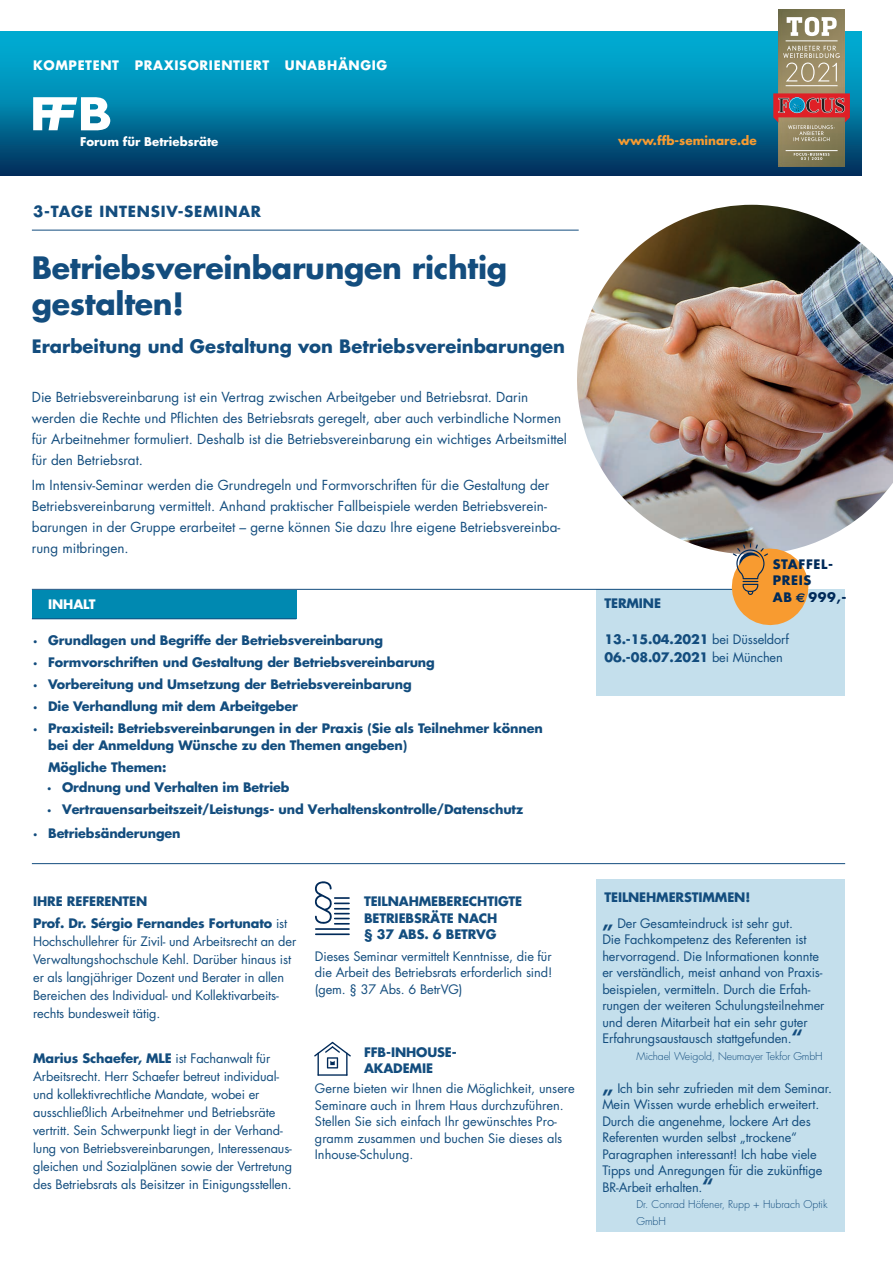
<style>
.page{position:relative;width:893px;height:1263px;background:#fff}
.page>*{position:absolute;margin:0;border:0;box-sizing:border-box;transform-origin:0 0}
.t1{font:700 30px/36px "Futura LT";letter-spacing:-.01em;color:#134d7e}
.t2{font:700 18px "Futura LT";color:#134d7e}
.t3{font:700 15px "Futura LT";letter-spacing:.05em;color:#134d7e}
.t4{font:13.5px/21px "Futura LT";color:#134d7e}
.t5{font:12.75px/16.5px "Futura LT";letter-spacing:-.01em;color:#134d7e}
.t6{font:700 12.75px/21.9px "Futura LT";letter-spacing:-.01em;color:#134d7e}
.t7{font:700 12.75px "Futura LT";letter-spacing:.05em;color:#fff}
.t8{font:700 12.75px/16.5px "Futura LT";letter-spacing:.05em;color:#002a59}
.t9{font:700 12px "Futura LT";color:#f89b30}
.t10{font:700 11.7px "Futura LT";color:#fff}
.t11{font:300 10.5px/16.5px "Futura LT";color:#134d7e}
.s1{font-weight:400}
.s2{font-weight:700}
.s3{font-family:"Euro Sans"}
.s4{font-weight:700;font-size:18px}
</style>
<div class="page">
<div style="left:32px;top:590px;width:264px;height:28px;background:#0089b1"></div>
<div style="left:596px;top:589px;width:249px;height:106px;background:#c4dfec"></div>
<div style="left:596px;top:879px;width:249px;height:353px;background:#c4dfec"></div>
<svg style="left:0;top:32px;width:861px;height:143px;background:#007aa3"></svg>
<svg style="left:33px;top:97px;width:77px;height:33px"></svg>
<hr style="left:32px;top:230px;width:547px;height:1px;background:#134d7e">
<hr style="left:32px;top:863px;width:813px;height:1px;background:#134d7e">
<img style="left:555px;top:205px;width:338px;height:348px">
<hr style="left:316px;top:928px;width:33px;height:2px;background:#002a59">
<hr style="left:316px;top:933px;width:33px;height:2px;background:#002a59">
<svg style="left:315px;top:881px;width:34px;height:44px"></svg>
<svg style="left:314px;top:1042px;width:37px;height:34px"></svg>
<img style="left:778px;top:10px;width:67px;height:157px">
<hr style="left:786px;top:40px;width:52px;height:1px;background:#fff">
<hr style="left:786px;top:85px;width:52px;height:1px;background:#fff">
<svg style="left:787px;top:17px;width:50px;height:19px"></svg>
<svg style="left:794px;top:153px;width:35px;height:7px"></svg>
<hr style="left:786px;top:150px;width:52px;height:1px;background:#fff">
<svg style="left:773px;top:93px;width:77px;height:48px;background:#9f635b"></svg>
<svg style="left:783px;top:46px;width:57px;height:36px;background:#ab9e7d"></svg>
<hr style="left:32px;top:618px;width:264px;height:1px;background:#134d7e">
<hr style="left:32px;top:589px;width:748px;height:1px;background:#134d7e">
<svg style="left:726px;top:543px;width:88px;height:83px"></svg>
<p class="t7" style="left:33px;top:57px;width:356px">KOMPETENT PRAXISORIENTIERT UNABHÄNGIG</p>
<p class="t10" style="left:80px;top:134px;width:140px">Forum für Betriebsräte</p>
<p class="t3" style="left:33px;top:201px;width:229px">3-TAGE INTENSIV-SEMINAR</p>
<h1 class="t1" style="left:32px;top:249px;width:477px">Betriebsvereinbarungen richtig gestalten!</h1>
<h2 class="t2" style="left:32px;top:335px;width:535px">Erarbeitung und Gestaltung von Betriebsvereinbarungen</h2>
<p class="t4" style="left:32px;top:386px;width:537px">Die Betriebsvereinbarung ist ein Vertrag zwischen Arbeitgeber und Betriebsrat. Darin werden die Rechte und Pflichten des Betriebsrats geregelt, aber auch verbindliche Normen für Arbeitnehmer formuliert. Deshalb ist die Betriebsvereinbarung ein wichtiges Arbeitsmittel für den Betriebsrat.</p>
<p class="t4" style="left:32px;top:475px;width:530px">Im Intensiv-Seminar werden die Grundregeln und Formvorschriften für die Gestaltung der Betriebsvereinbarung vermittelt. Anhand praktischer Fallbeispiele werden Betriebsverein&shy;barungen in der Gruppe erarbeitet – gerne können Sie dazu Ihre eigene Betriebsvereinba&shy;rung mitbringen.</p>
<p class="t7" style="left:48px;top:596px;width:49px">INHALT</p>
<p class="t6" style="left:33px;top:629px;width:511px">· Grundlagen und Begriffe der Betriebsvereinbarung<br>· Formvorschriften und Gestaltung der Betriebsvereinbarung<br>· Vorbereitung und Umsetzung der Betriebsvereinbarung<br>· Die Verhandlung mit dem Arbeitgeber<br>· Praxisteil: Betriebsvereinbarungen in der Praxis (Sie als Teilnehmer können</p>
<p class="t6" style="left:48px;top:734px;width:361px">bei der Anmeldung Wünsche zu den Themen angeben)<br>Mögliche Themen:</p>
<p class="t6" style="left:47px;top:776px;width:478px">· Ordnung und Verhalten im Betrieb<br>· Vertrauensarbeitszeit/Leistungs- und Verhaltenskontrolle/Datenschutz</p>
<p class="t6" style="left:33px;top:822px;width:149px">· Betriebsänderungen</p>
<p class="t6" style="left:33px;top:890px;width:256px">IHRE REFERENTEN<br>Prof. Dr. Sérgio Fernandes Fortunato <span class="s1">ist</span></p>
<p class="t5" style="left:33px;top:933px;width:265px;line-height:18px">Hochschullehrer für Zivil- und Arbeitsrecht an der Verwaltungshochschule Kehl. Darüber hinaus ist er als langjähriger Dozent und Berater in allen Bereichen des Individual- und Kollektivarbeits&shy;rechts bundesweit tätig.</p>
<p class="t5" style="left:33px;top:1049px;width:260px;line-height:18px"><span class="s2">Marius Schaefer, MLE</span> ist Fachanwalt für Arbeitsrecht. Herr Schaefer betreut individual&shy;und kollektivrechtliche Mandate, wobei er ausschließlich Arbeitnehmer und Betriebsräte vertritt. Sein Schwerpunkt liegt in der Verhand&shy;lung von Betriebsvereinbarungen, Interessenaus&shy;gleichen und Sozialplänen sowie der Vertretung des Betriebsrats als Beisitzer in Einigungsstellen.</p>
<p class="t6" style="left:364px;top:893px;width:160px;line-height:16.5px">TEILNAHMEBERECHTIGTE<br>BETRIEBSRÄTE NACH<br>§ 37 ABS. 6 BETRVG</p>
<p class="t5" style="left:315px;top:948px;width:239px;text-align:justify">Dieses Seminar vermittelt Kenntnisse, die für die Arbeit des Betriebsrats erforderlich sind! (gem. § 37 Abs. 6 BetrVG)</p>
<p class="t6" style="left:364px;top:1044px;width:94px;line-height:16.5px">FFB-INHOUSE-<br>AKADEMIE</p>
<p class="t5" style="left:315px;top:1080px;width:261px">Gerne bieten wir Ihnen die Möglichkeit, unsere Seminare auch in Ihrem Haus durchzuführen.<br>Stellen Sie sich einfach Ihr gewünschtes Pro&shy;gramm zusammen und buchen Sie dieses als Inhouse-Schulung.</p>
<p class="t9" style="left:618px;top:132px;width:140px">www.ffb-seminare.de</p>
<p class="t8" style="left:773px;top:555px;width:75px">STAFFEL-<br>PREIS<br>AB <span class="s3">€</span> 999,-</p>
<p class="t6" style="left:604px;top:592px;width:58px">TERMINE</p>
<p class="t6" style="left:604px;top:630px;width:186px;line-height:18px">13.-15.04.2021 <span class="s1">bei Düsseldorf<br></span>06.-08.07.2021 <span class="s1">bei München</span></p>
<p class="t6" style="left:604px;top:886px;width:147px">TEILNEHMERSTIMMEN!</p>
<p class="t5" style="left:602px;top:915px;width:224px"><span class="s4">„</span> Der Gesamteindruck ist sehr gut.<br>Die Fachkompetenz des Referenten ist hervorragend. Die Informationen konnte er verständlich, meist anhand von Praxis&shy;beispielen, vermitteln. Durch die Erfah&shy;rungen der weiteren Schulungsteilnehmer und deren Mitarbeit hat ein sehr guter Erfahrungsaustausch stattgefunden.<span class="s4">“</span></p>
<p class="t11" style="left:636px;top:1048px;width:188px">Michael Weigold, Neumayer Tekfor GmbH</p>
<p class="t5" style="left:602px;top:1080px;width:231px"><span class="s4">„</span> Ich bin sehr zufrieden mit dem Seminar.<br>Mein Wissen wurde erheblich erweitert.<br>Durch die angenehme, lockere Art des Referenten wurden selbst „trockene“ Paragraphen interessant! Ich habe viele Tipps und Anregungen für die zukünftige BR-Arbeit erhalten.<span class="s4">“</span></p>
<p class="t11" style="left:636px;top:1196px;width:193px">Dr. Conrad Höfener, Rupp + Hubrach Optik<br>GmbH</p>
</div>
